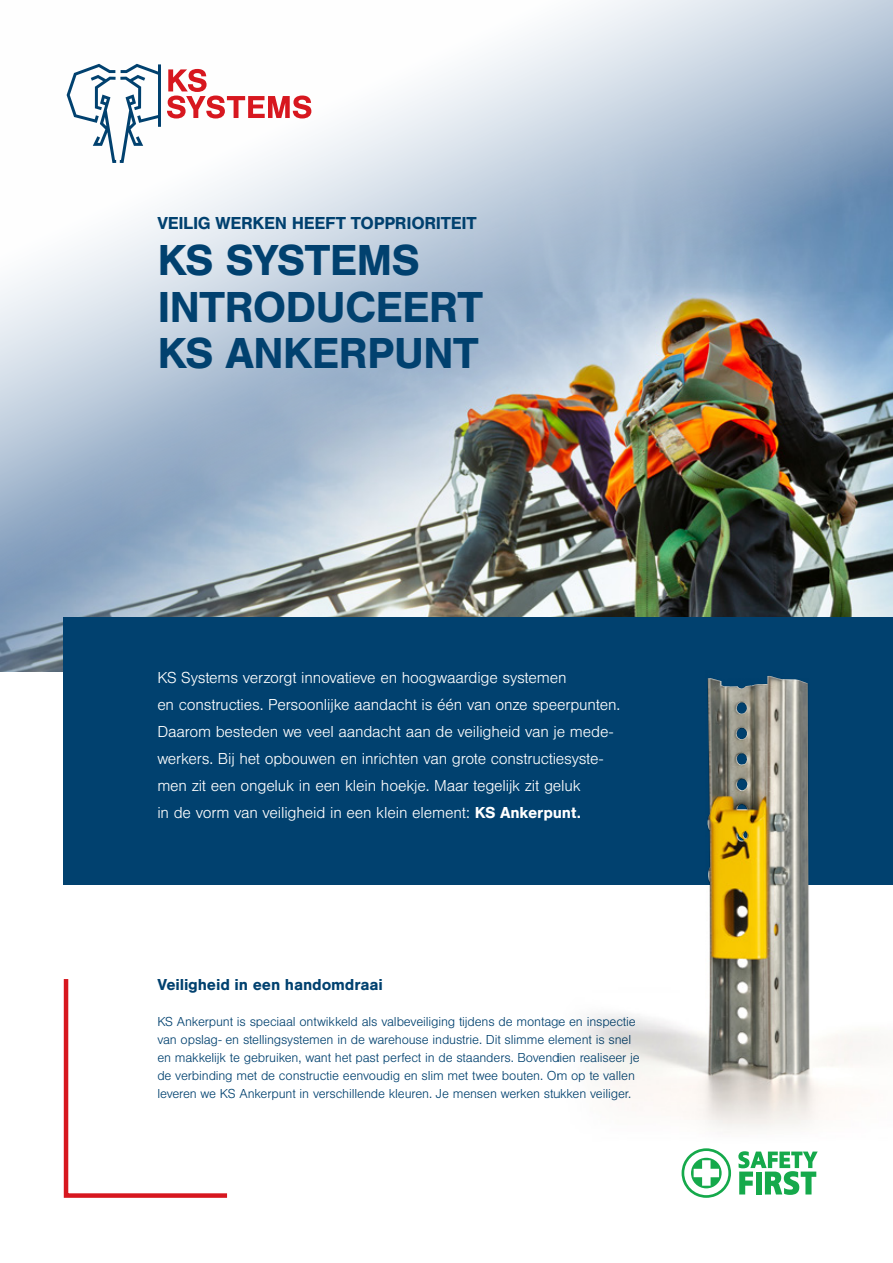
<style>
.page{position:relative;width:893px;height:1263px;background:#fff}
.page>*{position:absolute;margin:0;border:0;box-sizing:border-box;transform-origin:0 0}
.t1{font:700 45px "Nimbus San";letter-spacing:-.02em;color:#01416f}
.t2{font:700 18px "Nimbus San";letter-spacing:-.02em;color:#01416f}
.t3{font:300 16.5px/27px "Nimbus San";letter-spacing:-.01em;color:#fff}
.t4{font:700 16.5px "Nimbus San";letter-spacing:-.01em;color:#01416f}
.t5{font:300 13.5px/18px "Nimbus San";letter-spacing:-.01em;color:#01416f}
.s1{font-weight:700}
</style>
<div class="page">
<img style="left:0;top:0;width:893px;height:672px">
<svg style="left:682px;top:1148px;width:49px;height:50px"></svg>
<svg style="left:738px;top:1151px;width:80px;height:44px"></svg>
<svg style="left:67px;top:64px;width:94px;height:99px"></svg>
<svg style="left:167px;top:69px;width:144px;height:49px"></svg>
<div style="left:64px;top:617px;width:829px;height:267px;background:#01416f"></div>
<img style="left:559px;top:532px;width:334px;height:598px">
<img style="left:708px;top:676px;width:101px;height:403px">
<svg style="left:63px;top:979px;width:165px;height:219px"></svg>
<p class="t2" style="left:157px;top:213px;width:321px">VEILIG WERKEN HEEFT TOPPRIORITEIT</p>
<p class="t1" style="left:157px;top:235px;width:264px">KS SYSTEMS</p>
<p class="t1" style="left:157px;top:282px;width:327px">INTRODUCEERT</p>
<p class="t1" style="left:157px;top:328px;width:323px">KS ANKERPUNT</p>
<p class="t3" style="left:157px;top:664px;width:411px">KS Systems verzorgt innovatieve en hoogwaardige systemen</p>
<p class="t3" style="left:157px;top:691px;width:464px">en constructies. Persoonlijke aandacht is één van onze speerpunten.<br>Daarom besteden we veel aandacht aan de veiligheid van je mede&shy;werkers. Bij het opbouwen en inrichten van grote constructiesyste&shy;men zit een ongeluk in een klein hoekje. Maar tegelijk zit geluk<br>in de vorm van veiligheid in een klein element: <span class="s1">KS Ankerpunt.</span></p>
<p class="t4" style="left:157px;top:975px;width:227px">Veiligheid in een handomdraai</p>
<p class="t5" style="left:157px;top:1013px;width:484px">KS Ankerpunt is speciaal ontwikkeld als valbeveiliging tijdens de montage en inspectie van opslag- en stellingsystemen in de warehouse industrie. Dit slimme element is snel en makkelijk te gebruiken, want het past perfect in de staanders. Bovendien realiseer je de verbinding met de constructie eenvoudig en slim met twee bouten. Om op te vallen leveren we KS Ankerpunt in verschillende kleuren. Je mensen werken stukken veiliger.</p>
</div>
